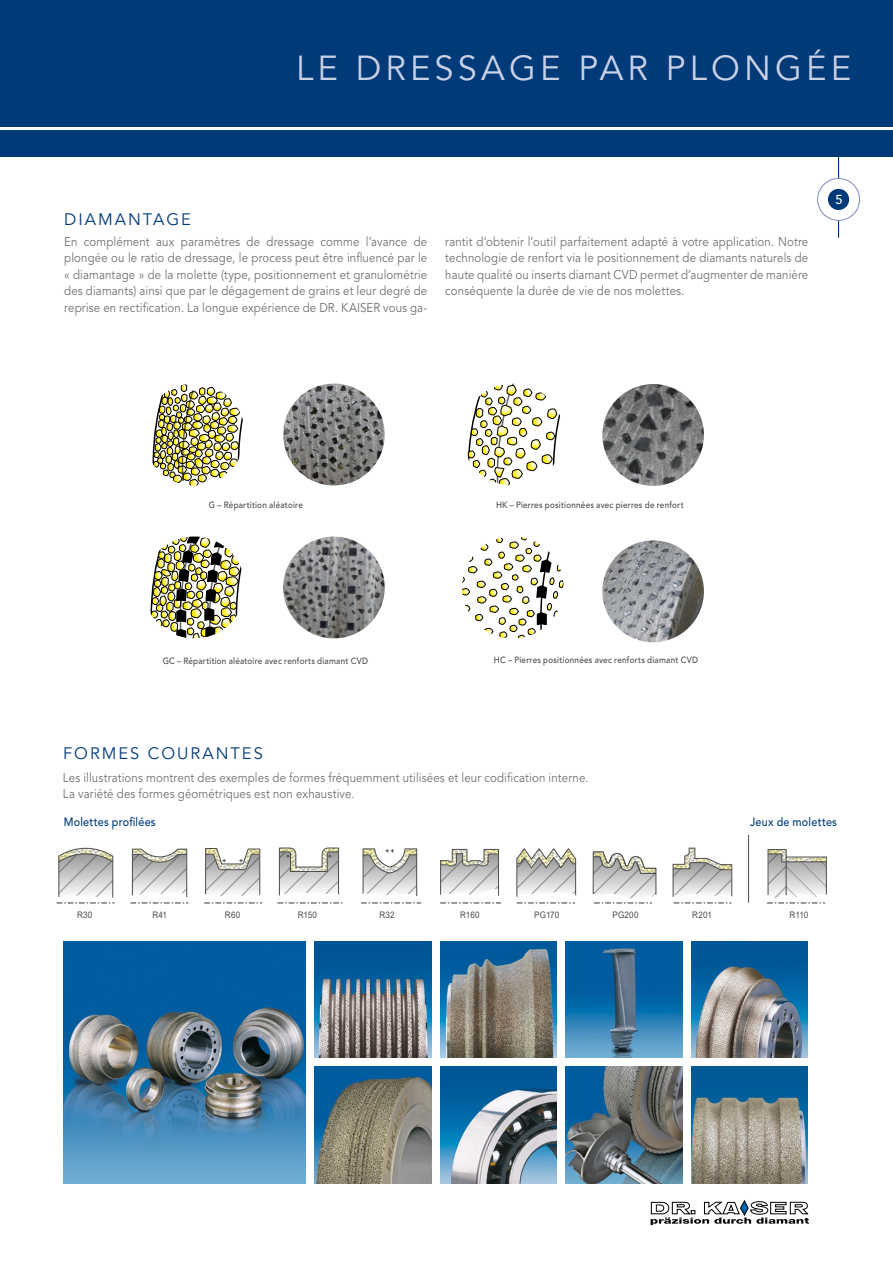
<style>
.page{position:relative;width:893px;height:1263px;background:#fff}
.page>*{position:absolute;margin:0;border:0;box-sizing:border-box;transform-origin:0 0}
.t1{font:34.5px "Avenir LT Std";letter-spacing:.12em;color:#cad1e6}
.t2{font:16.5px "Avenir LT Std";letter-spacing:.12em;color:#003a78}
.t3{font:500 12.9px "Avenir LT Std";color:#fff}
.t4{font:12.75px/16.5px "Avenir LT Std";letter-spacing:.015em;color:#706f6f;text-align:justify;scale:.9 1}
.t5{font:500 12px "Avenir LT Std";letter-spacing:.02em;color:#003a78;scale:.9 1}
.t6{font:500 9px "Avenir LT Std";letter-spacing:.03em;color:#4a4a49;scale:.9 1}
.t7{font:9px "Arial";letter-spacing:.015em;color:#4a4a49;scale:.9 1}
</style>
<div class="page">
<div style="left:0;top:0;width:893px;height:157px;background:#003a78"></div>
<hr style="left:0;top:127px;width:893px;height:3px;background:#fff">
<svg style="left:651px;top:1200px;width:158px;height:25px"></svg>
<hr style="left:838px;top:149px;width:1px;height:89px;background:#003a78">
<div style="left:818px;top:178px;width:41px;height:42px;background:#fff;border-radius:50%"></div>
<div style="left:817px;top:178px;width:43px;height:43px;border:1px solid #7f8bb8;border-radius:50%"></div>
<div style="left:828px;top:189px;width:21px;height:21px;background:#003a78;border-radius:50%"></div>
<img style="left:566px;top:1066px;width:116px;height:117px">
<img style="left:440px;top:941px;width:117px;height:117px">
<img style="left:691px;top:941px;width:117px;height:117px">
<img style="left:566px;top:941px;width:116px;height:117px">
<img style="left:440px;top:1066px;width:117px;height:117px">
<img style="left:315px;top:941px;width:116px;height:117px">
<img style="left:691px;top:1066px;width:117px;height:117px">
<img style="left:315px;top:1066px;width:116px;height:117px">
<img style="left:64px;top:941px;width:242px;height:242px">
<svg style="left:132px;top:848px;width:56px;height:49px"></svg>
<svg style="left:205px;top:848px;width:56px;height:49px"></svg>
<svg style="left:279px;top:847px;width:60px;height:49px"></svg>
<svg style="left:362px;top:848px;width:56px;height:48px"></svg>
<svg style="left:440px;top:848px;width:59px;height:48px"></svg>
<hr style="left:516px;top:859px;width:1px;height:37px;background:#4d4d4d">
<svg style="left:673px;top:848px;width:60px;height:49px"></svg>
<svg style="left:516px;top:848px;width:61px;height:47px"></svg>
<svg style="left:57px;top:847px;width:57px;height:57px"></svg>
<svg style="left:131px;top:903px;width:57px;height:1px"></svg>
<svg style="left:205px;top:903px;width:57px;height:1px"></svg>
<svg style="left:278px;top:903px;width:65px;height:1px"></svg>
<svg style="left:361px;top:903px;width:60px;height:1px"></svg>
<svg style="left:767px;top:849px;width:60px;height:55px"></svg>
<svg style="left:440px;top:903px;width:61px;height:1px"></svg>
<svg style="left:517px;top:903px;width:57px;height:1px"></svg>
<svg style="left:592px;top:851px;width:65px;height:53px"></svg>
<svg style="left:674px;top:903px;width:57px;height:1px"></svg>
<hr style="left:748px;top:835px;width:1px;height:67px;background:#4d4d4d">
<hr style="left:768px;top:850px;width:1px;height:45px;background:#4d4d4d">
<hr style="left:826px;top:857px;width:1px;height:37px;background:#4d4d4d">
<hr style="left:786px;top:857px;width:1px;height:38px;background:#4d4d4d">
<svg style="left:786px;top:862px;width:40px;height:34px"></svg>
<img style="left:602px;top:540px;width:102px;height:102px;border-radius:51px">
<img style="left:602px;top:384px;width:102px;height:102px">
<svg style="left:150px;top:536px;width:92px;height:102px"></svg>
<svg style="left:462px;top:537px;width:102px;height:101px"></svg>
<img style="left:283px;top:536px;width:102px;height:102px;border-radius:51px">
<img style="left:283px;top:384px;width:102px;height:101px;border-radius:51px">
<svg style="left:467px;top:384px;width:93px;height:101px"></svg>
<svg style="left:152px;top:384px;width:91px;height:101px"></svg>
<h1 class="t1" style="left:296px;top:48px;width:557px">LE DRESSAGE PAR PLONGÉE</h1>
<p class="t2" style="left:64px;top:210px;width:128px">DIAMANTAGE</p>
<p class="t4" style="left:64px;top:233px;width:405px">En complément aux paramètres de dressage comme l’avance de plongée ou le ratio de dressage, le process peut être influencé par le « diamantage » de la molette (type, positionnement et granulométrie des diamants) ainsi que par le dégagement de grains et leur degré de reprise en rectification. La longue expérience de DR. KAISER vous ga-</p>
<p class="t4" style="left:445px;top:233px;width:405px">rantit d’obtenir l’outil parfaitement adapté à votre application. Notre technologie de renfort via le positionnement de diamants naturels de haute qualité ou inserts diamant CVD permet d’augmenter de manière conséquente la durée de vie de nos molettes.</p>
<p class="t3" style="left:835px;top:192px;width:9px">5</p>
<p class="t6" style="left:209px;top:500px;width:106px">G – Répartition aléatoire</p>
<p class="t6" style="left:496px;top:500px;width:210px">HK – Pierres positionnées avec pierres de renfort</p>
<p class="t6" style="left:163px;top:655px;width:230px">GC – Répartition aléatoire avec renforts diamant CVD</p>
<p class="t6" style="left:494px;top:654px;width:228px">HC – Pierres positionnées avec renforts diamant CVD</p>
<p class="t2" style="left:63px;top:744px;width:201px">FORMES COURANTES</p>
<p class="t4" style="left:63px;top:769px;width:585px">Les illustrations montrent des exemples de formes fréquemment utilisées et leur codification interne.<br>La variété des formes géométriques est non exhaustive.</p>
<p class="t5" style="left:64px;top:815px;width:104px">Molettes profilées</p>
<p class="t5" style="left:750px;top:815px;width:98px">Jeux de molettes</p>
<p class="t7" style="left:77px;top:908px;width:18px">R30</p>
<p class="t7" style="left:152px;top:908px;width:18px">R41</p>
<p class="t7" style="left:225px;top:908px;width:19px">R60</p>
<p class="t7" style="left:298px;top:908px;width:23px">R150</p>
<p class="t7" style="left:379px;top:908px;width:18px">R32</p>
<p class="t7" style="left:460px;top:908px;width:23px">R160</p>
<p class="t7" style="left:534px;top:908px;width:29px">PG170</p>
<p class="t7" style="left:612px;top:908px;width:30px">PG200</p>
<p class="t7" style="left:692px;top:908px;width:24px">R201</p>
<p class="t7" style="left:790px;top:908px;width:22px">R110</p>
</div>
